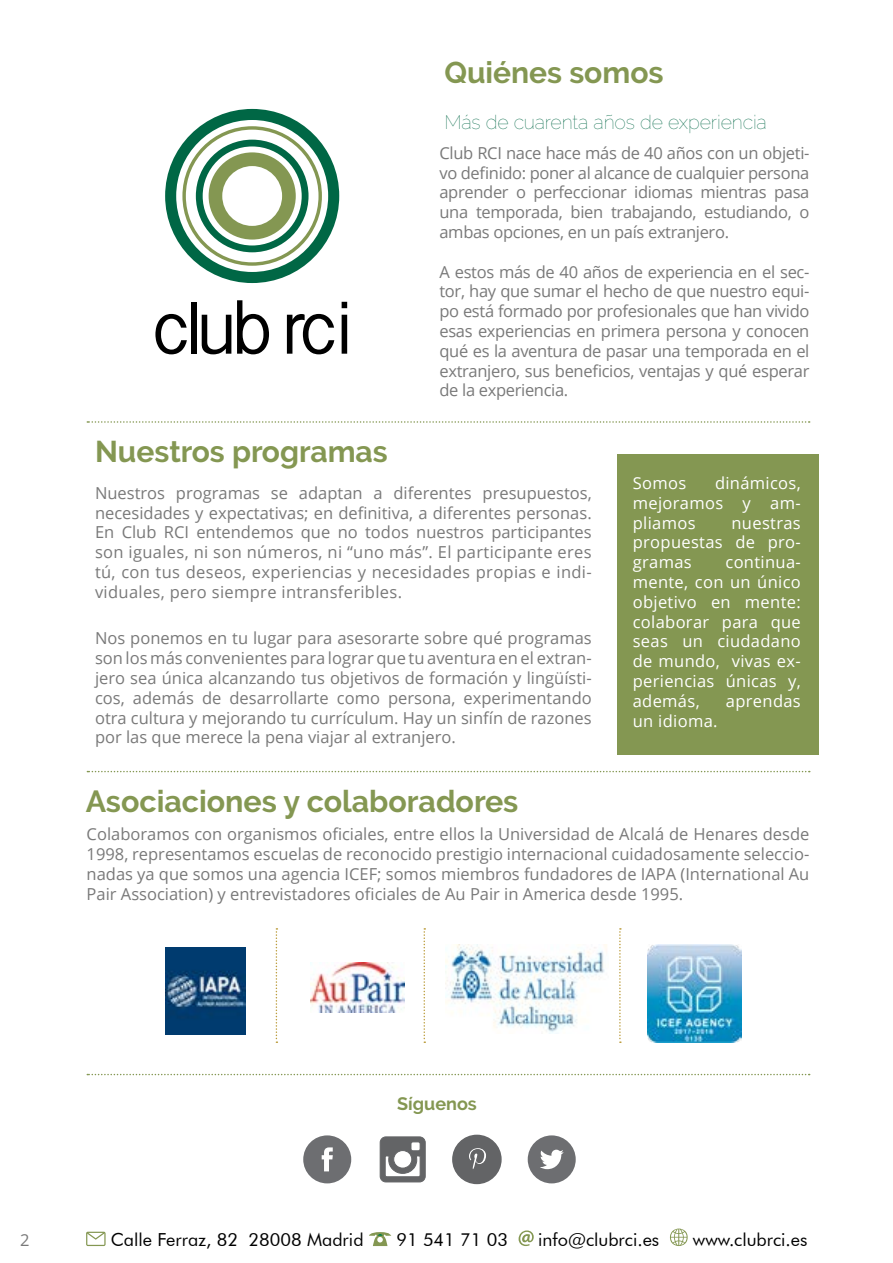
<style>
.page{position:relative;width:893px;height:1263px;background:#fff}
.page>*{position:absolute;margin:0;border:0;box-sizing:border-box;transform-origin:0 0}
.t1{font:700 30.45px "Raleway";color:#849752}
.t2{font:700 30px "Raleway";color:#849752}
.t3{font:100 19.5px "Raleway";letter-spacing:-.005em;color:#006745}
.t4{font:18px "Futura BT";color:#000}
.t5{font:700 18px "Raleway";color:#849752}
.t6{font:16.5px/19.8px "Open Sans";color:#797979;text-align:justify}
.t7{font:16.5px/19.8px "Open Sans";letter-spacing:.02em;color:#fff;text-align:justify}
.s1{font-size:30.45px}
</style>
<div class="page">
<div style="left:617px;top:454px;width:202px;height:301px;background:#849752"></div>
<svg style="left:87px;top:421px;width:723px;height:2px"></svg>
<svg style="left:87px;top:771px;width:723px;height:1px"></svg>
<svg style="left:155px;top:314px;width:32px;height:40px"></svg>
<div style="left:191px;top:302px;width:6px;height:52px;background:#000"></div>
<svg style="left:202px;top:315px;width:29px;height:39px"></svg>
<svg style="left:237px;top:300px;width:32px;height:54px"></svg>
<svg style="left:287px;top:314px;width:47px;height:40px"></svg>
<svg style="left:342px;top:302px;width:5px;height:52px"></svg>
<svg style="left:165px;top:109px;width:174px;height:174px"></svg>
<svg style="left:276px;top:928px;width:1px;height:115px"></svg>
<svg style="left:423px;top:928px;width:2px;height:115px"></svg>
<img style="left:446px;top:945px;width:161px;height:89px">
<img style="left:310px;top:963px;width:95px;height:50px">
<svg style="left:619px;top:928px;width:2px;height:115px"></svg>
<img style="left:647px;top:945px;width:94px;height:97px">
<img style="left:166px;top:947px;width:79px;height:87px">
<svg style="left:86px;top:1232px;width:20px;height:14px"></svg>
<svg style="left:369px;top:1232px;width:22px;height:14px"></svg>
<svg style="left:519px;top:1230px;width:15px;height:16px"></svg>
<svg style="left:670px;top:1228px;width:18px;height:18px"></svg>
<svg style="left:87px;top:1074px;width:723px;height:1px"></svg>
<svg style="left:380px;top:1136px;width:46px;height:46px"></svg>
<svg style="left:528px;top:1135px;width:48px;height:48px"></svg>
<svg style="left:452px;top:1134px;width:50px;height:51px"></svg>
<svg style="left:303px;top:1135px;width:48px;height:48px"></svg>
<h2 class="t2" style="left:444px;top:55px;width:221px">Quiénes somo<span class="s1">s</span></h2>
<p class="t3" style="left:444px;top:111px;width:324px">Más de cuarenta años de experiencia</p>
<h2 class="t2" style="left:95px;top:434px;width:294px">Nuestros programas</h2>
<p class="t6" style="left:439px;top:143px;width:371px">Club RCI nace hace más de 40 años con un objeti&shy;vo definido: poner al alcance de cualquier persona aprender o perfeccionar idiomas mientras pasa una temporada, bien trabajando, estudiando, o ambas opciones, en un país extranjero.</p>
<p class="t6" style="left:439px;top:261px;width:371px">A estos más de 40 años de experiencia en el sec&shy;tor, hay que sumar el hecho de que nuestro equi&shy;po está formado por profesionales que han vivido esas experiencias en primera persona y conocen qué es la aventura de pasar una temporada en el extranjero, sus beneficios, ventajas y qué esperar de la experiencia.</p>
<p class="t6" style="left:95px;top:483px;width:498px">Nuestros programas se adaptan a diferentes presupuestos, necesidades y expectativas; en definitiva, a diferentes personas.<br>En Club RCI entendemos que no todos nuestros participantes son iguales, ni son números, ni “uno más”. El participante eres tú, con tus deseos, experiencias y necesidades propias e indi&shy;viduales, pero siempre intransferibles.</p>
<p class="t6" style="left:95px;top:628px;width:498px">Nos ponemos en tu lugar para asesorarte sobre qué programas son los más convenientes para lograr que tu aventura en el extran&shy;jero sea única alcanzando tus objetivos de formación y lingüísti&shy;cos, además de desarrollarte como persona, experimentando otra cultura y mejorando tu currículum. Hay un sinfín de razones por las que merece la pena viajar al extranjero.</p>
<p class="t7" style="left:633px;top:473px;width:170px;text-indent:82px">dinámicos, mejoramos y am&shy;pliamos</p>
<p class="t7" style="left:633px;top:473px;width:55px">Somos</p>
<p class="t7" style="left:633px;top:512px;width:170px;text-indent:99px">nuestras propuestas de pro&shy;gramas</p>
<p class="t7" style="left:633px;top:552px;width:170px;text-indent:93px">continua&shy;mente, con un único objetivo en mente: colaborar para que seas un ciudadano de mundo, vivas ex&shy;periencias únicas y, además,</p>
<p class="t7" style="left:726px;top:690px;width:76px">aprendas</p>
<p class="t7" style="left:633px;top:710px;width:86px">un idioma.</p>
<h1 class="t1" style="left:86px;top:784px;width:434px">Asociaciones y colaboradores</h1>
<p class="t6" style="left:87px;top:824px;width:724px">Colaboramos con organismos oficiales, entre ellos la Universidad de Alcalá de Henares desde 1998, representamos escuelas de reconocido prestigio internacional cuidadosamente seleccio&shy;nadas ya que somos una agencia ICEF; somos miembros fundadores de IAPA (International Au Pair Association) y entrevistadores oficiales de Au Pair in America desde 1995.</p>
<p class="t5" style="left:397px;top:1093px;width:81px">Síguenos</p>
<p class="t6" style="left:20px;top:1230px;width:11px">2</p>
<p class="t4" style="left:111px;top:1229px;width:254px">Calle Ferraz, 82 28008 Madrid</p>
<p class="t4" style="left:396px;top:1229px;width:113px">91 541 71 03</p>
<p class="t4" style="left:538px;top:1229px;width:123px">info@clubrci.es</p>
<p class="t4" style="left:693px;top:1229px;width:116px">www.clubrci.es</p>
</div>
